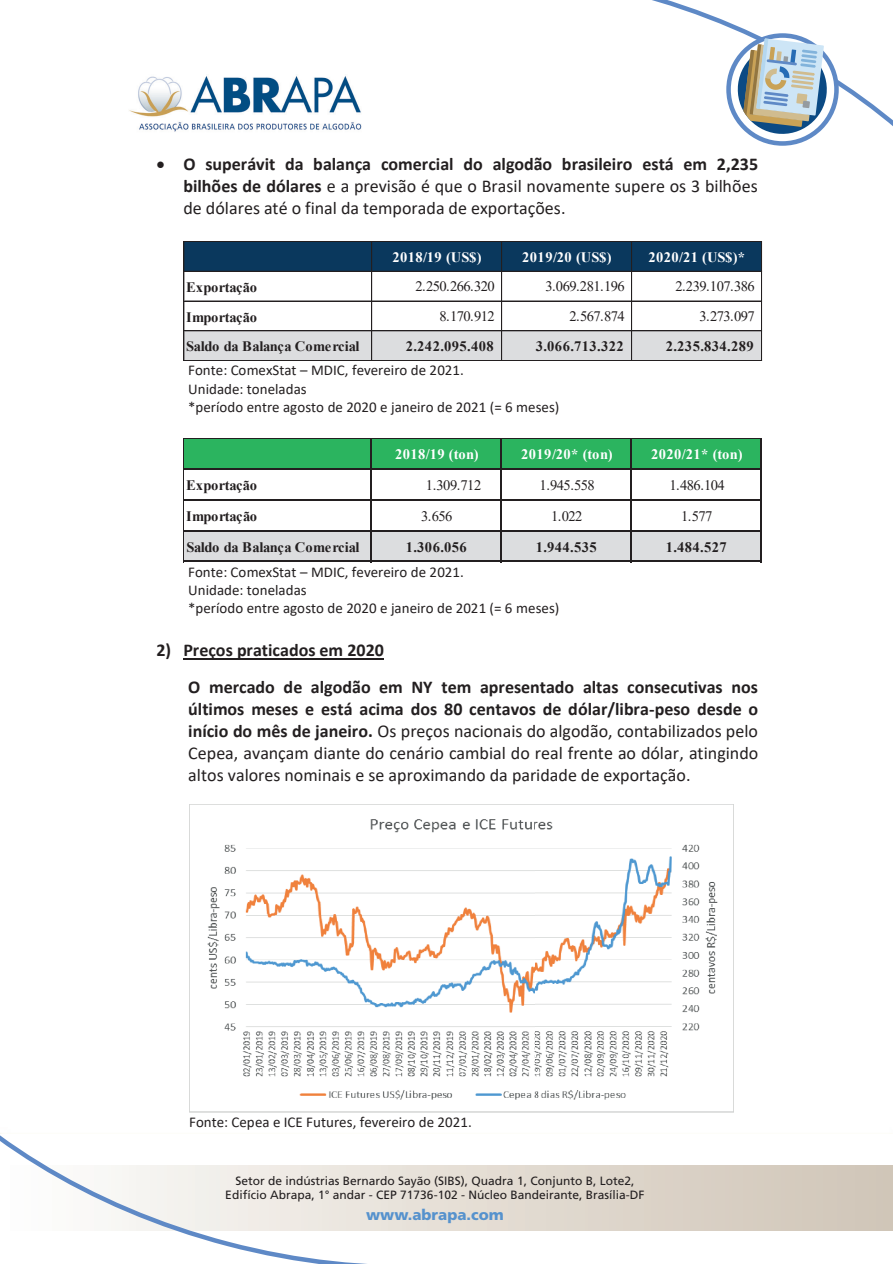
<style>
.page{position:relative;width:893px;height:1264px;background:#fff}
.page>*{position:absolute;margin:0;border:0;box-sizing:border-box;transform-origin:0 0}
.t1{font:18px/21.9px "Calibri";color:#231f20;text-align:justify}
.t2{font:700 18px/36.8px "Calibri";color:#231f20}
.t3{font:15px/18.5px "Calibri";color:#231f20}
.t4{font:900 15px "Frutiger LT Std";color:#5692cd}
.t5{font:14.4px "Times New Roman";letter-spacing:-.035em;color:#231f20}
.t6{font:700 14.4px "Times New Roman";letter-spacing:.03em;color:#fff}
.t7{font:700 14.4px "Times New Roman";letter-spacing:-.025em;color:#231f20}
.t8{font:700 14.4px "Times New Roman";letter-spacing:.005em;color:#231f20}
.t9{font:700 14.4px "Times New Roman";letter-spacing:.03em;color:#231f20}
.t10{font:12px/14.4px "Frutiger LT Std";color:#231f20;text-align:center}
.s1{font-weight:700}
</style>
<div class="page">
<hr style="left:183px;top:658px;width:201px;height:1px;background:#231f20">
<div style="left:184px;top:242px;width:578px;height:30px;background:#0a385d"></div>
<div style="left:184px;top:330px;width:578px;height:31px;background:#dcdddf"></div>
<hr style="left:183px;top:241px;width:1px;height:120px;background:#231f20">
<hr style="left:371px;top:242px;width:1px;height:119px;background:#231f20">
<hr style="left:501px;top:242px;width:1px;height:119px;background:#231f20">
<hr style="left:631px;top:242px;width:1px;height:119px;background:#231f20">
<hr style="left:761px;top:242px;width:1px;height:119px;background:#231f20">
<hr style="left:184px;top:241px;width:578px;height:1px;background:#231f20">
<hr style="left:184px;top:271px;width:578px;height:1px;background:#231f20">
<hr style="left:184px;top:300px;width:578px;height:1px;background:#231f20">
<hr style="left:184px;top:330px;width:578px;height:1px;background:#231f20">
<hr style="left:184px;top:360px;width:578px;height:1px;background:#231f20">
<div style="left:184px;top:439px;width:577px;height:31px;background:#2bb45f"></div>
<div style="left:184px;top:530px;width:577px;height:32px;background:#dcdddf"></div>
<hr style="left:183px;top:438px;width:1px;height:124px;background:#231f20">
<hr style="left:370px;top:439px;width:2px;height:123px;background:#231f20">
<hr style="left:500px;top:439px;width:2px;height:123px;background:#231f20">
<hr style="left:630px;top:439px;width:2px;height:123px;background:#231f20">
<hr style="left:760px;top:439px;width:1px;height:123px;background:#231f20">
<hr style="left:184px;top:438px;width:577px;height:1px;background:#231f20">
<hr style="left:184px;top:468px;width:577px;height:2px;background:#231f20">
<hr style="left:184px;top:498px;width:577px;height:2px;background:#231f20">
<hr style="left:184px;top:529px;width:577px;height:2px;background:#231f20">
<hr style="left:184px;top:560px;width:577px;height:2px;background:#231f20">
<img style="left:189px;top:804px;width:544px;height:307px">
<svg style="left:385px;top:1165px;width:507px;height:65px"></svg>
<svg style="left:0;top:1133px;width:385px;height:130px"></svg>
<img style="left:129px;top:76px;width:232px;height:56px">
<svg style="left:652px;top:0;width:240px;height:126px"></svg>
<svg style="left:726px;top:33px;width:112px;height:113px"></svg>
<p class="t1" style="left:183px;top:152px;width:576px;text-indent:-27px">• <span class="s1">O superávit da balança comercial do algodão brasileiro está em 2,235 bilhões de dólares</span> e a previsão é que o Brasil novamente supere os 3 bilhões de dólares até o final da temporada de exportações.</p>
<p class="t6" style="left:392px;top:247px;width:91px">2018/19 (US$)</p>
<p class="t6" style="left:522px;top:247px;width:91px">2019/20 (US$)</p>
<p class="t6" style="left:648px;top:247px;width:98px">2020/21 (US$)*</p>
<p class="t8" style="left:186px;top:276px;width:72px">Exportação</p>
<p class="t5" style="left:415px;top:276px;width:81px">2.250.266.320</p>
<p class="t5" style="left:545px;top:276px;width:81px">3.069.281.196</p>
<p class="t5" style="left:675px;top:276px;width:81px">2.239.107.386</p>
<p class="t7" style="left:186px;top:306px;width:72px">Importação</p>
<p class="t5" style="left:439px;top:306px;width:57px">8.170.912</p>
<p class="t5" style="left:569px;top:306px;width:57px">2.567.874</p>
<p class="t5" style="left:699px;top:306px;width:57px">3.273.097</p>
<p class="t7" style="left:186px;top:336px;width:175px">Saldo da Balança Comercial</p>
<p class="t9" style="left:406px;top:336px;width:89px">2.242.095.408</p>
<p class="t9" style="left:535px;top:336px;width:89px">3.066.713.322</p>
<p class="t9" style="left:665px;top:336px;width:89px">2.235.834.289</p>
<p class="t3" style="left:188px;top:360px;width:372px">Fonte: ComexStat – MDIC, fevereiro de 2021.<br>Unidade: toneladas<br>*período entre agosto de 2020 e janeiro de 2021 (= 6 meses)</p>
<p class="t6" style="left:395px;top:444px;width:85px">2018/19 (ton)</p>
<p class="t6" style="left:521px;top:444px;width:93px">2019/20* (ton)</p>
<p class="t6" style="left:651px;top:444px;width:93px">2020/21* (ton)</p>
<p class="t8" style="left:186px;top:475px;width:72px">Exportação</p>
<p class="t5" style="left:426px;top:475px;width:57px">1.309.712</p>
<p class="t5" style="left:539px;top:475px;width:57px">1.945.558</p>
<p class="t5" style="left:669px;top:475px;width:57px">1.486.104</p>
<p class="t7" style="left:186px;top:505px;width:72px">Importação</p>
<p class="t5" style="left:421px;top:506px;width:33px">3.656</p>
<p class="t5" style="left:551px;top:506px;width:33px">1.022</p>
<p class="t5" style="left:681px;top:506px;width:33px">1.577</p>
<p class="t7" style="left:186px;top:536px;width:175px">Saldo da Balança Comercial</p>
<p class="t8" style="left:406px;top:536px;width:62px">1.306.056</p>
<p class="t8" style="left:535px;top:536px;width:62px">1.944.535</p>
<p class="t8" style="left:665px;top:536px;width:62px">1.484.527</p>
<p class="t3" style="left:188px;top:562px;width:372px">Fonte: ComexStat – MDIC, fevereiro de 2021.<br>Unidade: toneladas<br>*período entre agosto de 2020 e janeiro de 2021 (= 6 meses)</p>
<p class="t2" style="left:188px;top:631px;width:571px;text-indent:-32px">2) Preços praticados em 2020<br>O mercado de algodão em NY tem apresentado altas consecutivas nos</p>
<p class="t1" style="left:188px;top:697px;width:571px"><span class="s1">últimos meses e está acima dos 80 centavos de dólar/libra-peso desde o início do mês de janeiro.</span> Os preços nacionais do algodão, contabilizados pelo Cepea, avançam diante do cenário cambial do real frente ao dólar, atingindo altos valores nominais e se aproximando da paridade de exportação.</p>
<p class="t3" style="left:189px;top:1112px;width:284px">Fonte: Cepea e ICE Futures, fevereiro de 2021.</p>
<p class="t10" style="left:225px;top:1172px;width:420px">Setor de indústrias Bernardo Sayão (SIBS), Quadra 1, Conjunto B, Lote2,<br>Edifício Abrapa, 1° andar - CEP 71736-102 - Núcleo Bandeirante, Brasília-DF</p>
<p class="t4" style="left:366px;top:1205px;width:139px">www.abrapa.com</p>
</div>
